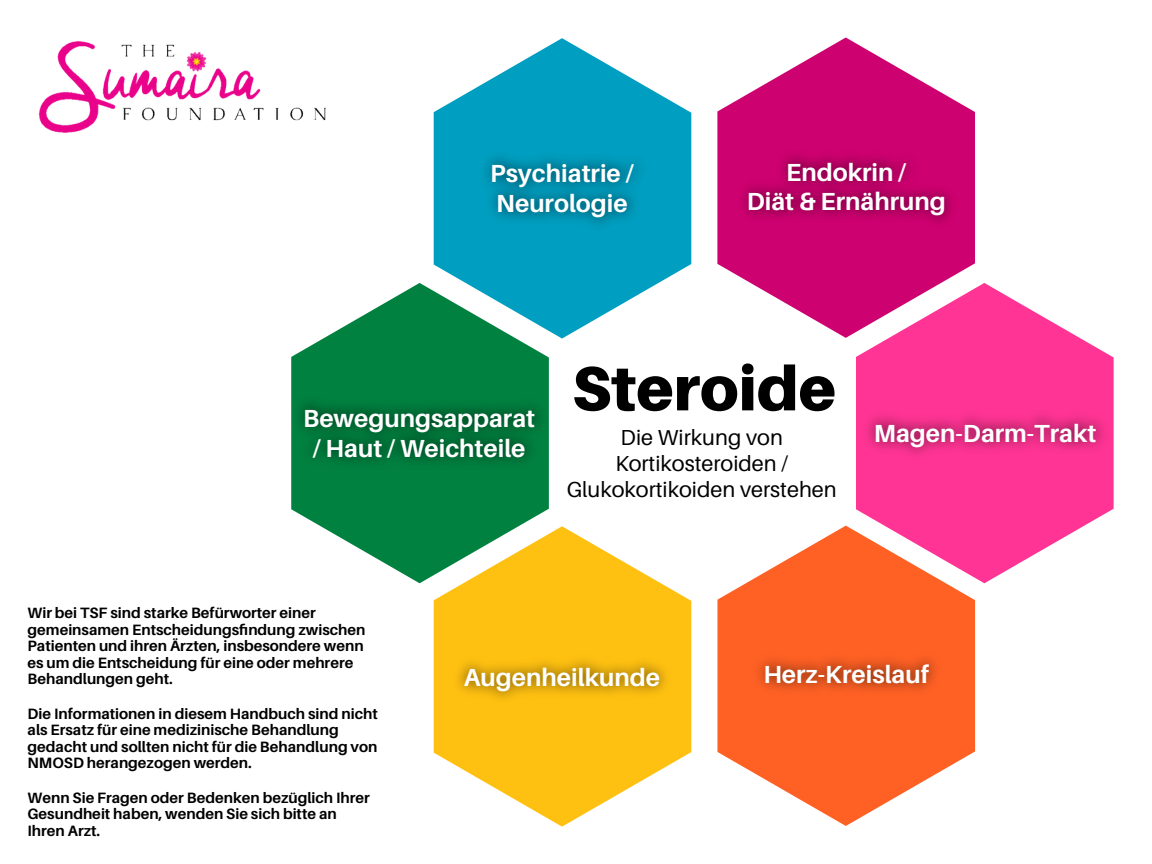
<style>
.page{position:relative;width:1152px;height:864px;background:#fff}
.page>*{position:absolute;margin:0;border:0;box-sizing:border-box;transform-origin:0 0}
.t1{font:900 62.4px "Aileron";color:#000}
.t2{font:700 24.75px/29.7px "Aileron";color:#fff;text-align:center}
.t3{font:21.75px/26.1px "Aileron";color:#000;text-align:center}
.t4{font:700 15px/16.5px "Aileron";color:#000}
</style>
<div class="page">
<img style="left:38px;top:41px;width:288px;height:92px">
<svg style="left:434px;top:38px;width:257px;height:301px;fill:#009ec0"></svg>
<img style="left:470px;top:141px;width:184px;height:96px">
<svg style="left:434px;top:526px;width:257px;height:301px;fill:#ffc111"></svg>
<img style="left:444px;top:645px;width:237px;height:66px">
<svg style="left:717px;top:37px;width:258px;height:301px;fill:#ce0170"></svg>
<img style="left:726px;top:140px;width:240px;height:96px">
<svg style="left:717px;top:526px;width:258px;height:300px;fill:#ff6124"></svg>
<svg style="left:291px;top:283px;width:258px;height:300px;fill:#008140"></svg>
<svg style="left:856px;top:283px;width:258px;height:300px;fill:#ff3494"></svg>
<img style="left:856px;top:401px;width:258px;height:67px">
<img style="left:743px;top:642px;width:207px;height:68px">
<img style="left:291px;top:386px;width:258px;height:97px">
<h2 class="t2" style="left:490px;top:159px;width:145px;text-align:left">Psychiatrie /<br>Neurologie</h2>
<h2 class="t2" style="left:747px;top:157px;width:201px">Endokrin /<br>Diät &amp; Ernährung</h2>
<h2 class="t2" style="left:303px;top:404px;width:234px">Bewegungsapparat / Haut / Weichteile</h2>
<h1 class="t1" style="left:572px;top:352px;width:265px">Steroide</h1>
<h3 class="t3" style="left:567px;top:425px;width:272px">Die Wirkung von<br>Kortikosteroiden /<br>Glukokortikoiden verstehen</h3>
<h2 class="t2" style="left:874px;top:418px;width:224px">Magen-Darm-Trakt</h2>
<p class="t4" style="left:28px;top:605px;width:339px">Wir bei TSF sind starke Befürworter einer gemeinsamen Entscheidungsfindung zwischen Patienten und ihren Ärzten, insbesondere wenn es um die Entscheidung für eine oder mehrere Behandlungen geht.</p>
<p class="t4" style="left:28px;top:705px;width:352px">Die Informationen in diesem Handbuch sind nicht als Ersatz für eine medizinische Behandlung gedacht und sollten nicht für die Behandlung von NMOSD herangezogen werden.</p>
<p class="t4" style="left:28px;top:789px;width:344px">Wenn Sie Fragen oder Bedenken bezüglich Ihrer<br>Gesundheit haben, wenden Sie sich bitte an<br>Ihren Arzt.</p>
<h2 class="t2" style="left:464px;top:663px;width:198px">Augenheilkunde</h2>
<h2 class="t2" style="left:763px;top:660px;width:167px">Herz-Kreislauf</h2>
</div>
